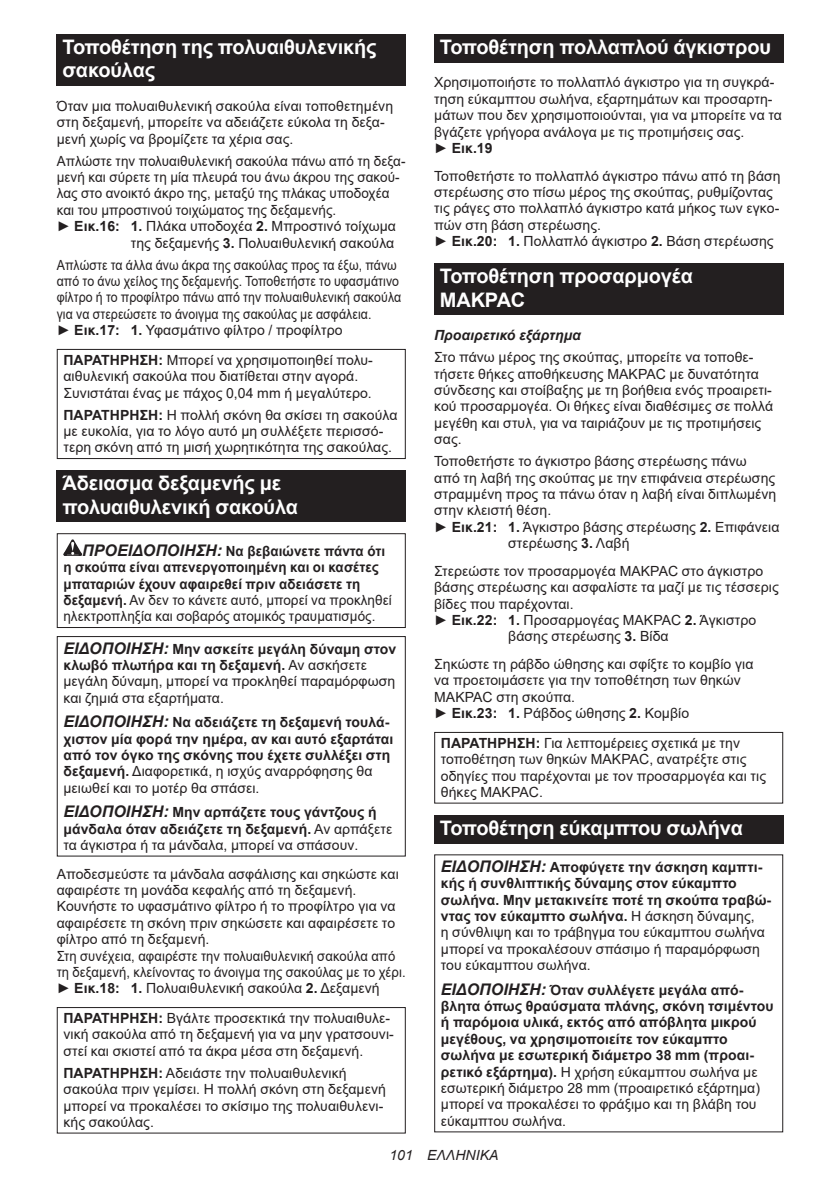
<style>
.page{position:relative;width:840px;height:1191px;background:#fff}
.page>*{position:absolute;margin:0;border:0;box-sizing:border-box;transform-origin:0 0}
.t1{font:700 20px/23.4px "Arial";letter-spacing:-.01em;color:#fff}
.t2{font:14px/16.4px "Arial";letter-spacing:.005em;color:#231f20}
.t3{font:700 14px/16.4px "Arial";letter-spacing:.005em;color:#231f20}
.t4{font:14px/16.4px "Arial";letter-spacing:.005em;color:#231f20;scale:.88 1}
.t5{font:700 14px/16.4px "Arial";letter-spacing:.005em;color:#231f20;scale:.96 1}
.t6{font:14px "Arial";letter-spacing:.005em;color:#231f20;scale:.96 1}
.t7{font:italic 700 14px "Arial";letter-spacing:.005em;color:#231f20}
.t8{font:italic 14px "Arial";letter-spacing:.005em;color:#231f20}
.s1{font-weight:700}
.s2{font-style:italic;font-size:16px}
.s3{font-weight:400}
.s4{font-weight:700;font-style:italic;font-size:16px}
</style>
<div class="page">
<div style="left:57px;top:34px;width:348px;height:52px;background:#231f20"></div>
<div style="left:57px;top:349px;width:348px;height:110px;border:1px solid #231f20"></div>
<div style="left:57px;top:470px;width:348px;height:52px;background:#231f20"></div>
<svg style="left:63px;top:539px;width:19px;height:17px"></svg>
<div style="left:57px;top:533px;width:348px;height:95px;border:1px solid #231f20"></div>
<div style="left:57px;top:636px;width:348px;height:220px;border:1px solid #231f20"></div>
<div style="left:57px;top:1007px;width:348px;height:126px;border:1px solid #231f20"></div>
<div style="left:434px;top:34px;width:348px;height:29px;background:#231f20"></div>
<div style="left:434px;top:263px;width:348px;height:52px;background:#231f20"></div>
<div style="left:434px;top:732px;width:348px;height:71px;border:1px solid #231f20"></div>
<div style="left:434px;top:815px;width:348px;height:28px;background:#231f20"></div>
<h1 class="t1" style="left:62px;top:36px;width:315px">Τοποθέτηση της πολυαιθυλενικής σακούλας</h1>
<p class="t2" style="left:57px;top:98px;width:338px">Όταν μια πολυαιθυλενική σακούλα είναι τοποθετημένη στη δεξαμενή, μπορείτε να αδειάζετε εύκολα τη δεξα&shy;μενή χωρίς να βρομίζετε τα χέρια σας.</p>
<p class="t6" style="left:57px;top:151px;width:364px">Απλώστε την πολυαιθυλενική σακούλα πάνω από τη δεξα-</p>
<p class="t6" style="left:57px;top:167px;width:358px">μενή και σύρετε τη μία πλευρά του άνω άκρου της σακού-</p>
<p class="t6" style="left:57px;top:184px;width:348px">λας στο ανοικτό άκρο της, μεταξύ της πλάκας υποδοχέα</p>
<p class="t6" style="left:57px;top:200px;width:292px">και του μπροστινού τοιχώματος της δεξαμενής.</p>
<p class="t2" style="left:57px;top:218px;width:340px">► <span class="s1">Εικ.16: 1.</span> Πλάκα υποδοχέα <span class="s1">2.</span> Μπροστινό τοίχωμα</p>
<p class="t2" style="left:131px;top:234px;width:265px">της δεξαμενής <span class="s1">3.</span> Πολυαιθυλενική σακούλα</p>
<p class="t4" style="left:57px;top:256px;width:393px">Απλώστε τα άλλα άνω άκρα της σακούλας προς τα έξω, πάνω από το άνω χείλος της δεξαμενής. Τοποθετήστε το υφασμάτινο φίλτρο ή το προφίλτρο πάνω από την πολυαιθυλενική σακούλα για να στερεώσετε το άνοιγμα της σακούλας με ασφάλεια.<br>► <span class="s1">Εικ.17: 1.</span> Υφασμάτινο φίλτρο / προφίλτρο</p>
<p class="t2" style="left:63px;top:351px;width:311px"><span class="s1">ΠΑΡΑΤΗΡΗΣΗ:</span> Μπορεί να χρησιμοποιηθεί πολυ&shy;αιθυλενική σακούλα που διατίθεται στην αγορά.<br>Συνιστάται ένας με πάχος 0,04 mm ή μεγαλύτερο.</p>
<p class="t2" style="left:63px;top:406px;width:335px"><span class="s1">ΠΑΡΑΤΗΡΗΣΗ:</span> Η πολλή σκόνη θα σκίσει τη σακούλα με ευκολία, για το λόγο αυτό μη συλλέξετε περισσό&shy;τερη σκόνη από τη μισή χωρητικότητα της σακούλας.</p>
<h1 class="t1" style="left:62px;top:472px;width:237px">Άδειασμα δεξαμενής με πολυαιθυλενική σακούλα</h1>
<p class="t5" style="left:63px;top:543px;width:343px;text-indent:19px"><span class="s2">ΠΡΟΕΙΔΟΠΟΙΗΣΗ:</span> Να βεβαιώνετε πάντα ότι η σκούπα είναι απενεργοποιημένη και οι κασέτες μπαταριών έχουν αφαιρεθεί πριν αδειάσετε τη δεξαμενή. <span class="s3">Αν δεν το κάνετε αυτό, μπορεί να προκληθεί ηλεκτροπληξία και σοβαρός ατομικός τραυματισμός.</span></p>
<p class="t2" style="left:63px;top:640px;width:334px"><span class="s4">ΕΙΔΟΠΟΙΗΣΗ:</span> <span class="s1">Μην ασκείτε μεγάλη δύναμη στον κλωβό πλωτήρα και τη δεξαμενή.</span> Αν ασκήσετε μεγάλη δύναμη, μπορεί να προκληθεί παραμόρφωση και ζημιά στα εξαρτήματα.</p>
<p class="t3" style="left:63px;top:714px;width:331px"><span class="s2">ΕΙΔΟΠΟΙΗΣΗ:</span> Να αδειάζετε τη δεξαμενή τουλά&shy;χιστον μία φορά την ημέρα, αν και αυτό εξαρτάται από τον όγκο της σκόνης που έχετε συλλέξει στη δεξαμενή. <span class="s3">Διαφορετικά, η ισχύς αναρρόφησης θα μειωθεί και το μοτέρ θα σπάσει.</span></p>
<p class="t3" style="left:63px;top:804px;width:330px"><span class="s2">ΕΙΔΟΠΟΙΗΣΗ:</span> Μην αρπάζετε τους γάντζους ή μάνδαλα όταν αδειάζετε τη δεξαμενή. <span class="s3">Αν αρπάξετε τα άγκιστρα ή τα μάνδαλα, μπορεί να σπάσουν.</span></p>
<p class="t2" style="left:57px;top:865px;width:350px">Αποδεσμεύστε τα μάνδαλα ασφάλισης και σηκώστε και αφαιρέστε τη μονάδα κεφαλής από τη δεξαμενή.<br>Κουνήστε το υφασμάτινο φίλτρο ή το προφίλτρο για να αφαιρέσετε τη σκόνη πριν σηκώσετε και αφαιρέσετε το φίλτρο από τη δεξαμενή.<br>Στη συνέχεια, αφαιρέστε την πολυαιθυλενική σακούλα από τη δεξαμενή, κλείνοντας το άνοιγμα της σακούλας με το χέρι. ► <span class="s1">Εικ.18: 1.</span> Πολυαιθυλενική σακούλα <span class="s1">2.</span> Δεξαμενή</p>
<p class="t2" style="left:63px;top:1009px;width:332px"><span class="s1">ΠΑΡΑΤΗΡΗΣΗ:</span> Βγάλτε προσεκτικά την πολυαιθυλε&shy;νική σακούλα από τη δεξαμενή για να μην γρατσουνι&shy;στεί και σκιστεί από τα άκρα μέσα στη δεξαμενή.</p>
<p class="t2" style="left:63px;top:1064px;width:324px"><span class="s1">ΠΑΡΑΤΗΡΗΣΗ:</span> Αδειάστε την πολυαιθυλενική σακούλα πριν γεμίσει. Η πολλή σκόνη στη δεξαμενή μπορεί να προκαλέσει το σκίσιμο της πολυαιθυλενι&shy;κής σακούλας.</p>
<h1 class="t1" style="left:439px;top:36px;width:332px">Τοποθέτηση πολλαπλού άγκιστρου</h1>
<p class="t2" style="left:434px;top:74px;width:349px">Χρησιμοποιήστε το πολλαπλό άγκιστρο για τη συγκρά&shy;τηση εύκαμπτου σωλήνα, εξαρτημάτων και προσαρτη&shy;μάτων που δεν χρησιμοποιούνται, για να μπορείτε να τα βγάζετε γρήγορα ανάλογα με τις προτιμήσεις σας.<br>► <span class="s1">Εικ.19</span></p>
<p class="t2" style="left:434px;top:167px;width:348px">Τοποθετήστε το πολλαπλό άγκιστρο πάνω από τη βάση στερέωσης στο πίσω μέρος της σκούπας, ρυθμίζοντας τις ράγες στο πολλαπλό άγκιστρο κατά μήκος των εγκο&shy;πών στη βάση στερέωσης.<br>► <span class="s1">Εικ.20: 1.</span> Πολλαπλό άγκιστρο <span class="s1">2.</span> Βάση στερέωσης</p>
<h1 class="t1" style="left:439px;top:265px;width:254px">Τοποθέτηση προσαρμογέα<br>MAKPAC</h1>
<p class="t7" style="left:434px;top:326px;width:148px">Προαιρετικό εξάρτημα</p>
<p class="t2" style="left:434px;top:349px;width:340px">Στο πάνω μέρος της σκούπας, μπορείτε να τοποθε&shy;τήσετε θήκες αποθήκευσης MAKPAC με δυνατότητα σύνδεσης και στοίβαξης με τη βοήθεια ενός προαιρετι&shy;κού προσαρμογέα. Οι θήκες είναι διαθέσιμες σε πολλά μεγέθη και στυλ, για να ταιριάζουν με τις προτιμήσεις σας.</p>
<p class="t2" style="left:434px;top:453px;width:314px">Τοποθετήστε το άγκιστρο βάσης στερέωσης πάνω</p>
<p class="t2" style="left:434px;top:469px;width:342px">από τη λαβή της σκούπας με την επιφάνεια στερέωσης</p>
<p class="t2" style="left:434px;top:485px;width:343px">στραμμένη προς τα πάνω όταν η λαβή είναι διπλωμένη</p>
<p class="t2" style="left:434px;top:502px;width:118px">στην κλειστή θέση.</p>
<p class="t2" style="left:434px;top:518px;width:346px">► <span class="s1">Εικ.21: 1.</span> Άγκιστρο βάσης στερέωσης <span class="s1">2.</span> Επιφάνεια</p>
<p class="t2" style="left:508px;top:535px;width:123px">στερέωσης <span class="s1">3.</span> Λαβή</p>
<p class="t2" style="left:434px;top:562px;width:330px">Στερεώστε τον προσαρμογέα MAKPAC στο άγκιστρο</p>
<p class="t2" style="left:434px;top:579px;width:346px">βάσης στερέωσης και ασφαλίστε τα μαζί με τις τέσσερις</p>
<p class="t2" style="left:434px;top:595px;width:141px">βίδες που παρέχονται.</p>
<p class="t2" style="left:434px;top:611px;width:323px">► <span class="s1">Εικ.22: 1.</span> Προσαρμογέας MAKPAC <span class="s1">2.</span> Άγκιστρο</p>
<p class="t2" style="left:508px;top:628px;width:162px">βάσης στερέωσης <span class="s1">3.</span> Βίδα</p>
<p class="t2" style="left:434px;top:656px;width:320px">Σηκώστε τη ράβδο ώθησης και σφίξτε το κομβίο για να προετοιμάσετε για την τοποθέτηση των θηκών MAKPAC στη σκούπα.<br>► <span class="s1">Εικ.23: 1.</span> Ράβδος ώθησης <span class="s1">2.</span> Κομβίο</p>
<p class="t2" style="left:440px;top:734px;width:326px"><span class="s1">ΠΑΡΑΤΗΡΗΣΗ:</span> Για λεπτομέρειες σχετικά με την τοποθέτηση των θηκών MAKPAC, ανατρέξτε στις οδηγίες που παρέχονται με τον προσαρμογέα και τις θήκες MAKPAC.</p>
<h1 class="t1" style="left:439px;top:816px;width:304px">Τοποθέτηση εύκαμπτου σωλήνα</h1>
<p class="t3" style="left:440px;top:859px;width:332px"><span class="s2">ΕΙΔΟΠΟΙΗΣΗ:</span> Αποφύγετε την άσκηση καμπτι&shy;κής ή συνθλιπτικής δύναμης στον εύκαμπτο σωλήνα. Μην μετακινείτε ποτέ τη σκούπα τραβώ&shy;ντας τον εύκαμπτο σωλήνα. <span class="s3">Η άσκηση δύναμης,<br>η σύνθλιψη και το τράβηγμα του εύκαμπτου σωλήνα μπορεί να προκαλέσουν σπάσιμο ή παραμόρφωση του εύκαμπτου σωλήνα.</span></p>
<p class="t3" style="left:440px;top:981px;width:334px"><span class="s2">ΕΙΔΟΠΟΙΗΣΗ:</span> Όταν συλλέγετε μεγάλα από&shy;βλητα όπως θραύσματα πλάνης, σκόνη τσιμέντου ή παρόμοια υλικά, εκτός από απόβλητα μικρού μεγέθους, να χρησιμοποιείτε τον εύκαμπτο σωλήνα με εσωτερική διάμετρο 38 mm (προαι&shy;ρετικό εξάρτημα). <span class="s3">Η χρήση εύκαμπτου σωλήνα με εσωτερική διάμετρο 28 mm (προαιρετικό εξάρτημα) μπορεί να προκαλέσει το φράξιμο και τη βλάβη του εύκαμπτου σωλήνα.</span></p>
<p class="t8" style="left:389px;top:1146px;width:111px">101 ΕΛΛΗΝΙΚΑ</p>
</div>
